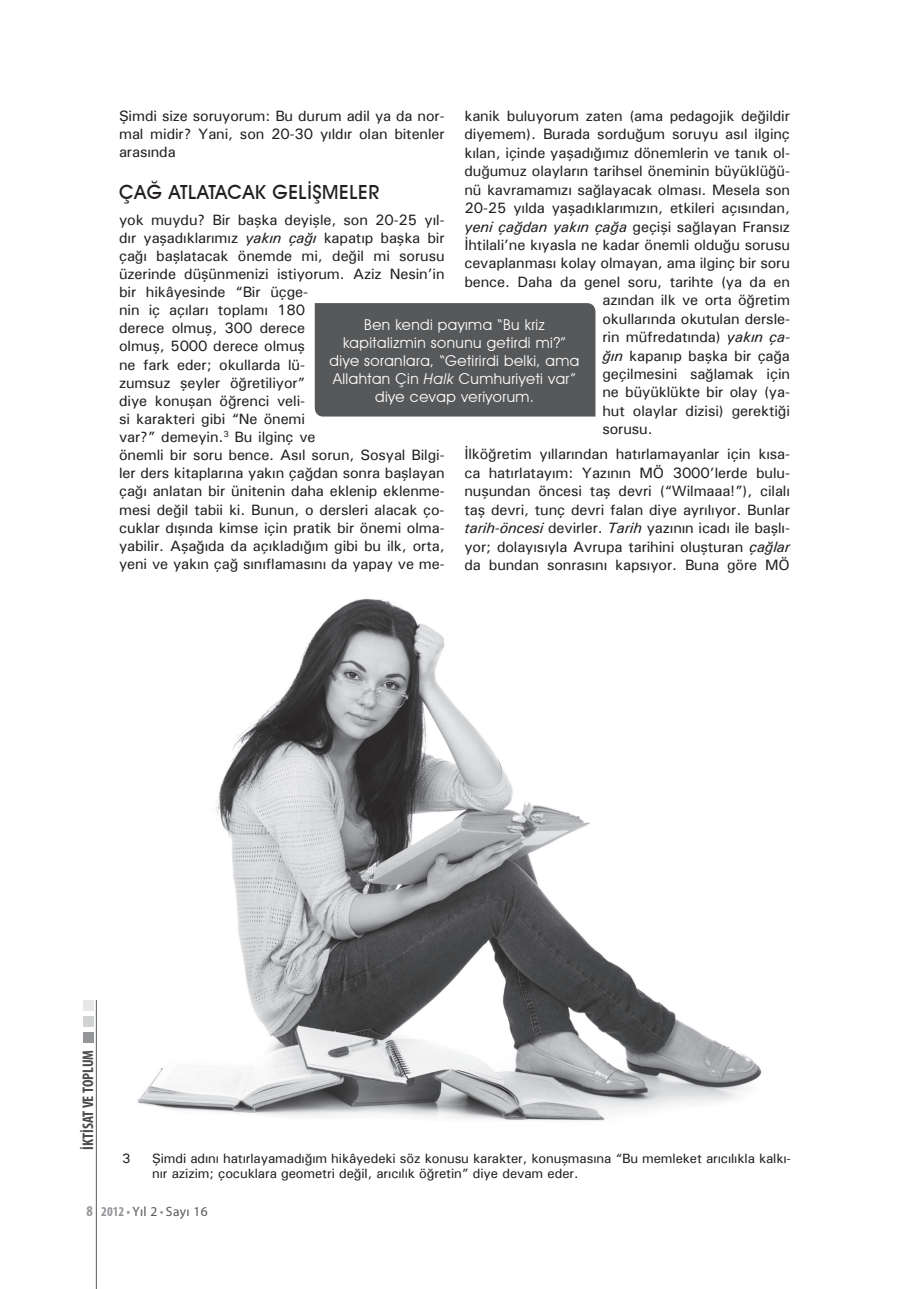
<style>
.page{position:relative;width:906px;height:1289px;background:#fff}
.page>*{position:absolute;margin:0;border:0;box-sizing:border-box;transform-origin:0 0}
.t1{font:500 19.5px "Avant Garde IT Cby BT";letter-spacing:.03em;color:#231f20}
.t2{font:700 condensed 15.45px "Myriad Pro";color:#4b4c4d}
.t3{font:15px/18.1px "Univers";letter-spacing:-.01em;color:#231f20;text-align:justify}
.t4{font:15px/18px "Avant Garde IT Cby BT";letter-spacing:.03em;color:#fff;text-align:center}
.t5{font:13.5px/15px "Univers";letter-spacing:-.01em;color:#231f20}
.t6{font:13.5px "Myriad Pro";letter-spacing:.03em;color:#57585a}
.s1{font-style:italic}
.s2{font-weight:700;font-stretch:condensed;font-size:15px;color:#939598}
.s3{font-weight:700;font-stretch:condensed;color:#939598}
</style>
<div class="page">
<img style="left:137px;top:599px;width:625px;height:522px">
<div style="left:315px;top:303px;width:280px;height:113px;background:#57585a"></div>
<hr style="left:96px;top:1000px;width:1px;height:288px;background:#57585a">
<div style="left:84px;top:1000px;width:10px;height:10px;background:#e6e7e9"></div>
<div style="left:84px;top:1016px;width:10px;height:10px;background:#d1d2d4"></div>
<div style="left:84px;top:1032px;width:10px;height:10px;background:#939598"></div>
<p class="t3" style="left:119px;top:106px;width:327px">Şimdi size soruyorum: Bu durum adil ya da nor&shy;mal midir? Yani, son 20-30 yıldır olan bitenler arasında</p>
<h1 class="t1" style="left:119px;top:180px;width:262px">ÇAĞ ATLATACAK GELİŞMELER</h1>
<p class="t3" style="left:119px;top:210px;width:327px;text-align:left">yok muydu? Bir başka deyişle, son 20-25 yıl&shy;dır yaşadıklarımız <span class="s1">yakın çağı</span> kapatıp başka bir çağı başlatacak önemde mi, değil mi sorusu üzerinde düşünmenizi istiyorum. Aziz Nesin’in bir hikâyesinde “Bir üçge-<br>nin iç açıları toplamı 180<br>derece olmuş, 300 derece<br>olmuş, 5000 derece olmuş<br>ne fark eder; okullarda lü-<br>zumsuz şeyler öğretiliyor”<br>diye konuşan öğrenci veli-<br>si karakteri gibi “Ne önemi<br>var?” demeyin.<sup>3</sup> Bu ilginç ve<br>önemli bir soru bence. Asıl sorun, Sosyal Bilgi&shy;ler ders kitaplarına yakın çağdan sonra başlayan çağı anlatan bir ünitenin daha eklenip eklenme&shy;mesi değil tabii ki. Bunun, o dersleri alacak ço&shy;cuklar dışında kimse için pratik bir önemi olma&shy;yabilir. Aşağıda da açıkladığım gibi bu ilk, orta, yeni ve yakın çağ sınıflamasını da yapay ve me-</p>
<p class="t3" style="left:464px;top:106px;width:327px">kanik buluyorum zaten (ama pedagojik değildir</p>
<p class="t3" style="left:464px;top:125px;width:327px">diyemem). Burada sorduğum soruyu asıl ilginç</p>
<p class="t3" style="left:464px;top:143px;width:327px">kılan, içinde yaşadığımız dönemlerin ve tanık ol-</p>
<p class="t3" style="left:464px;top:162px;width:327px">duğumuz olayların tarihsel öneminin büyüklüğü-</p>
<p class="t3" style="left:464px;top:180px;width:327px">nü kavramamızı sağlayacak olması. Mesela son</p>
<p class="t3" style="left:464px;top:199px;width:327px">20-25 yılda yaşadıklarımızın, etkileri açısından,</p>
<p class="t3" style="left:464px;top:217px;width:327px"><span class="s1">yeni çağdan yakın çağa</span> geçişi sağlayan Fransız</p>
<p class="t3" style="left:464px;top:235px;width:327px">İhtilali’ne kıyasla ne kadar önemli olduğu sorusu</p>
<p class="t3" style="left:464px;top:254px;width:327px">cevaplanması kolay olmayan, ama ilginç bir soru</p>
<p class="t3" style="left:464px;top:272px;width:327px">bence. Daha da genel soru, tarihte (ya da en</p>
<p class="t3" style="left:602px;top:291px;width:189px">azından ilk ve orta öğretim</p>
<p class="t3" style="left:602px;top:309px;width:189px">okullarında okutulan dersle-</p>
<p class="t3" style="left:602px;top:327px;width:189px">rin müfredatında) <span class="s1">yakın ça-</span></p>
<p class="t3" style="left:602px;top:346px;width:189px"><span class="s1">ğın</span> kapanıp başka bir çağa</p>
<p class="t3" style="left:602px;top:364px;width:189px">geçilmesini sağlamak için</p>
<p class="t3" style="left:602px;top:383px;width:189px">ne büyüklükte bir olay (ya-</p>
<p class="t3" style="left:602px;top:401px;width:189px">hut olaylar dizisi) gerektiği</p>
<p class="t3" style="left:602px;top:420px;width:52px">sorusu.</p>
<p class="t3" style="left:464px;top:445px;width:327px">İlköğretim yıllarından hatırlamayanlar için kısa&shy;ca hatırlatayım: Yazının MÖ 3000’lerde bulu&shy;nuşundan öncesi taş devri (“Wilmaaa!”), cilalı taş devri, tunç devri falan diye ayrılıyor. Bunlar <span class="s1">tarih-öncesi</span> devirler. <span class="s1">Tarih</span> yazının icadı ile başlı&shy;yor; dolayısıyla Avrupa tarihini oluşturan <span class="s1">çağlar </span>da bundan sonrasını kapsıyor. Buna göre MÖ</p>
<p class="t4" style="left:330px;top:315px;width:251px">Ben kendi payıma “Bu kriz kapitalizmin sonunu getirdi mi?” diye soranlara, “Getirirdi belki, ama<br>Allahtan Çin <span class="s1">Halk</span> Cumhuriyeti var” diye cevap veriyorum.</p>
<p class="t2" style="left:78px;top:1149px;width:102px;rotate:-90deg">İKTİSAT VE TOPLUM</p>
<p class="t5" style="left:122px;top:1150px;width:10px">3</p>
<p class="t5" style="left:152px;top:1150px;width:640px">Şimdi adını hatırlayamadığım hikâyedeki söz konusu karakter, konuşmasına “Bu memleket arıcılıkla kalkı&shy;nır azizim; çocuklara geometri değil, arıcılık öğretin” diye devam eder.</p>
<p class="t6" style="left:87px;top:1202px;width:123px"><span class="s2">8</span> <span class="s3">2012 •</span> Yıl 2 <span class="s3">•</span> Sayı 16</p>
</div>
